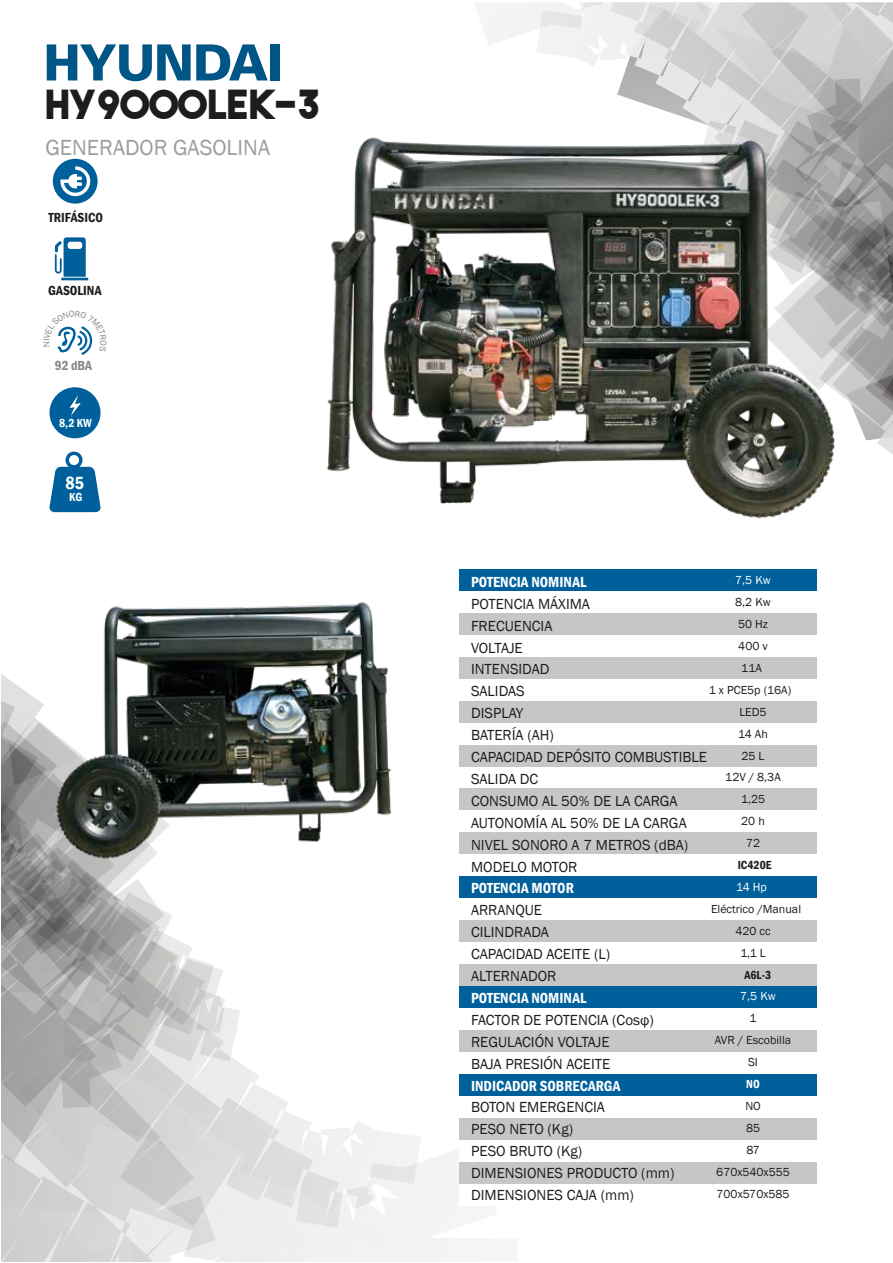
<style>
.page{position:relative;width:893px;height:1263px;background:#fff}
.page>*{position:absolute;margin:0;border:0;box-sizing:border-box;transform-origin:0 0}
.t1{font:40.05px "The Bold Font";color:#1d1d1b}
.t2{font:22.5px "Franklin Gothic";color:#9d9d9c}
.t3{font:600 condensed 18.15px "Franklin Gothic";color:#fff}
.t4{font:15px/21.9px "Franklin Gothic";color:#1d1d1b}
.t5{font:600 condensed 15px "Franklin Gothic";color:#fff}
.t6{font:600 condensed 13.5px "Franklin Gothic";color:#1d1d1b}
.t7{font:600 condensed 13.5px "Franklin Gothic";color:#878787}
.t8{font:12px/21.9px "Franklin Gothic";color:#1d1d1b;text-align:center}
.t9{font:12px "Franklin Gothic";color:#fff}
.t10{font:600 condensed 12px "Franklin Gothic";color:#fff}
.t11{font:600 condensed 12px "Franklin Gothic";color:#1d1d1b}
.s1{font-weight:600;font-stretch:condensed;color:#fff}
.s2{font-weight:600;font-stretch:condensed}
.s3{color:#fff}
</style>
<div class="page">
<svg style="left:483px;top:2px;width:410px;height:35px"></svg>
<svg style="left:1px;top:674px;width:504px;height:588px"></svg>
<div style="left:459px;top:613px;width:358px;height:21px;background:#c6c6c6"></div>
<div style="left:459px;top:657px;width:358px;height:21px;background:#c6c6c6"></div>
<div style="left:459px;top:679px;width:358px;height:21px;background:#fff"></div>
<div style="left:459px;top:701px;width:358px;height:21px;background:#c6c6c6"></div>
<div style="left:459px;top:723px;width:358px;height:21px;background:#fff"></div>
<div style="left:459px;top:745px;width:358px;height:21px;background:#c6c6c6"></div>
<div style="left:459px;top:767px;width:358px;height:21px;background:#fff"></div>
<div style="left:459px;top:789px;width:358px;height:21px;background:#c6c6c6"></div>
<div style="left:459px;top:811px;width:359px;height:21px;background:#fff"></div>
<div style="left:459px;top:833px;width:358px;height:21px;background:#c6c6c6"></div>
<div style="left:459px;top:855px;width:358px;height:21px;background:#fff"></div>
<div style="left:459px;top:877px;width:358px;height:21px;background:#00609c"></div>
<div style="left:459px;top:898px;width:358px;height:22px;background:#fff"></div>
<div style="left:459px;top:920px;width:358px;height:22px;background:#c6c6c6"></div>
<div style="left:459px;top:942px;width:358px;height:22px;background:#fff"></div>
<div style="left:459px;top:964px;width:358px;height:22px;background:#c6c6c6"></div>
<div style="left:459px;top:986px;width:358px;height:22px;background:#00609c"></div>
<div style="left:459px;top:1008px;width:358px;height:22px;background:#fff"></div>
<div style="left:459px;top:1030px;width:358px;height:21px;background:#c6c6c6"></div>
<div style="left:459px;top:1074px;width:358px;height:21px;background:#00609c"></div>
<div style="left:459px;top:1052px;width:358px;height:21px;background:#fff"></div>
<div style="left:459px;top:1096px;width:358px;height:21px;background:#fff"></div>
<div style="left:459px;top:1118px;width:358px;height:21px;background:#c6c6c6"></div>
<div style="left:459px;top:1140px;width:358px;height:21px;background:#fff"></div>
<div style="left:459px;top:1162px;width:358px;height:21px;background:#c6c6c6"></div>
<div style="left:459px;top:1184px;width:358px;height:21px;background:#fff"></div>
<svg style="left:55px;top:237px;width:33px;height:43px"></svg>
<svg style="left:49px;top:451px;width:52px;height:61px"></svg>
<div style="left:49px;top:387px;width:52px;height:51px;background:#00609c;border-radius:50%"></div>
<svg style="left:70px;top:395px;width:11px;height:21px"></svg>
<div style="left:53px;top:159px;width:45px;height:45px;background:#00609c;border-radius:50%"></div>
<svg style="left:60px;top:166px;width:30px;height:30px"></svg>
<svg style="left:47px;top:44px;width:105px;height:37px"></svg>
<img style="left:157px;top:37px;width:736px;height:554px">
<img style="left:10px;top:519px;width:447px;height:344px">
<svg style="left:57px;top:326px;width:36px;height:29px"></svg>
<h1 class="t1" style="left:45px;top:79px;width:276px">HY9000lEK-3</h1>
<h2 class="t2" style="left:45px;top:134px;width:226px">GENERADOR GASOLINA</h2>
<p class="t6" style="left:48px;top:209px;width:56px">TRIFÁSICO</p>
<p class="t6" style="left:48px;top:282px;width:55px">GASOLINA</p>
<p class="t7" style="left:55px;top:356px;width:39px">92 dBA</p>
<p class="t10" style="left:59px;top:415px;width:34px">8,2 KW</p>
<p class="t3" style="left:66px;top:471px;width:20px">85</p>
<p class="t10" style="left:69px;top:489px;width:15px">KG</p>
<p class="t9" style="left:735px;top:573px;width:37px">7,5 Kw</p>
<p class="t8" style="left:709px;top:591px;width:84px">8,2 Kw<br>50 Hz<br>400 v<br>11A<br>1 x PCE5p (16A)<br>LED5<br>14 Ah<br>25 L<br>12V / 8,3A<br>1,25<br>20 h<br>72<br><span class="s1">I</span><span class="s2">IC420E<br></span><span class="s3">14 Hp</span></p>
<p class="t8" style="left:711px;top:898px;width:92px">Eléctrico /Manual<br>420 cc<br>1,1 L</p>
<p class="t11" style="left:744px;top:966px;width:28px">A6L-3</p>
<p class="t9" style="left:740px;top:989px;width:37px">7,5 Kw</p>
<p class="t8" style="left:715px;top:1008px;width:78px">1<br>AVR / Escobilla<br>SI</p>
<p class="t10" style="left:746px;top:1076px;width:15px">NO</p>
<p class="t8" style="left:716px;top:1095px;width:75px">NO<br>85<br>87<br>670x540x555<br>700x570x585</p>
<p class="t5" style="left:471px;top:572px;width:117px">POTENCIA NOMINAL</p>
<p class="t4" style="left:471px;top:593px;width:238px">POTENCIA MÁXIMA<br>FRECUENCIA<br>VOLTAJE<br>INTENSIDAD<br>SALIDAS<br>DISPLAY<br>BATERÍA (AH)<br>CAPACIDAD DEPÓSITO COMBUSTIBLE<br>SALIDA DC<br>CONSUMO AL 50% DE LA CARGA<br>AUTONOMÍA AL 50% DE LA CARGA<br>NIVEL SONORO A 7 METROS (dBA)<br>MODELO MOTOR</p>
<p class="t5" style="left:471px;top:878px;width:104px">POTENCIA MOTOR</p>
<p class="t4" style="left:471px;top:900px;width:141px">ARRANQUE<br>CILINDRADA<br>CAPACIDAD ACEITE (L)<br>ALTERNADOR</p>
<p class="t5" style="left:471px;top:988px;width:117px">POTENCIA NOMINAL</p>
<p class="t4" style="left:471px;top:1009px;width:184px">FACTOR DE POTENCIA (Cosφ)<br>REGULACIÓN VOLTAJE<br>BAJA PRESIÓN ACEITE</p>
<p class="t5" style="left:471px;top:1075px;width:151px">INDICADOR SOBRECARGA</p>
<p class="t4" style="left:471px;top:1097px;width:205px">BOTON EMERGENCIA<br>PESO NETO (Kg)<br>PESO BRUTO (Kg)<br>DIMENSIONES PRODUCTO (mm)<br>DIMENSIONES CAJA (mm)</p>
</div>
